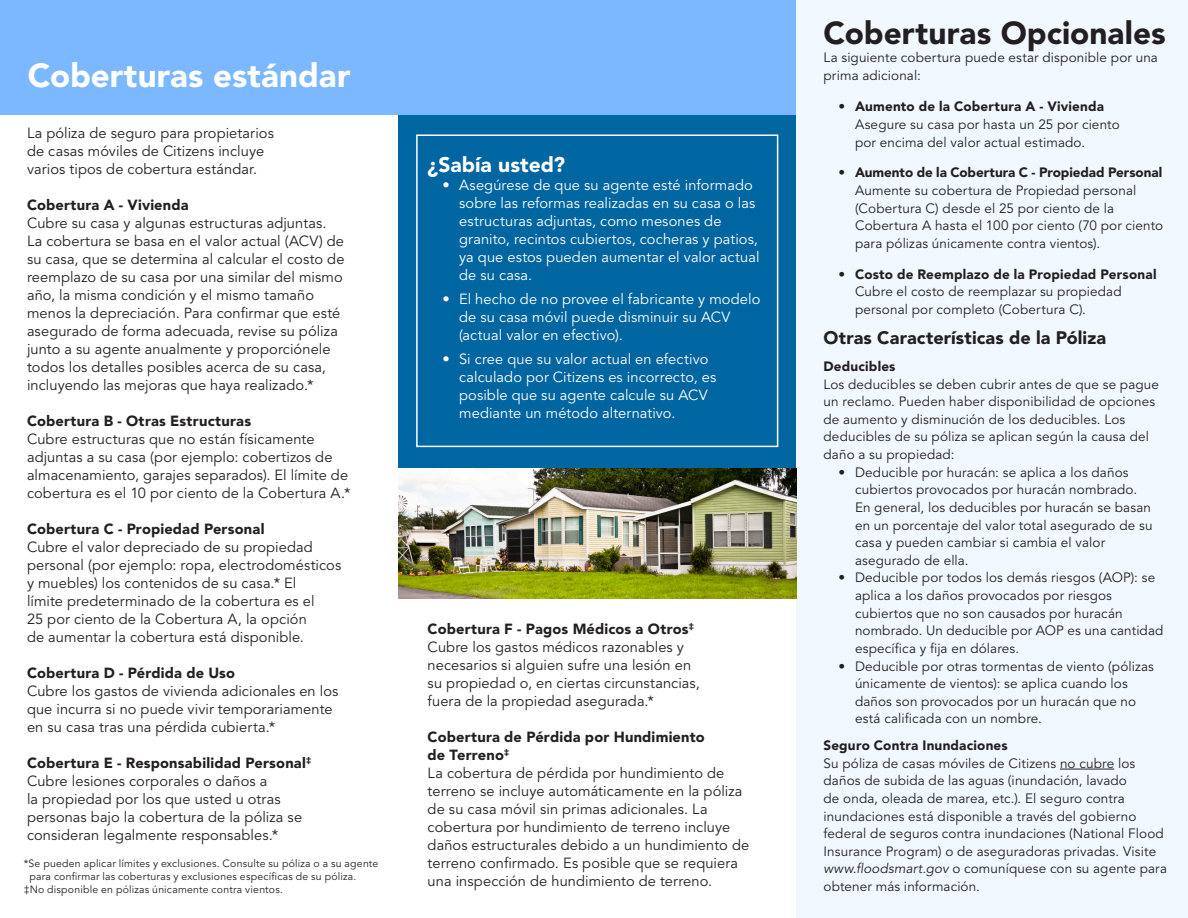
<style>
.page{position:relative;width:1188px;height:918px;background:#fff}
.page>*{position:absolute;margin:0;border:0;box-sizing:border-box;transform-origin:0 0}
.t1{font:900 33px "Avenir LT Std";letter-spacing:.005em;color:#fff}
.t2{font:900 31.5px "Avenir LT Std";color:#231f20}
.t3{font:900 21px "Avenir LT Std";letter-spacing:.005em;color:#fff}
.t4{font:900 18px "Avenir LT Std";letter-spacing:.005em;color:#231f20}
.t5{font:14.7px/18px "Avenir LT Std";letter-spacing:.005em;color:#231f20}
.t6{font:14.7px/18px "Avenir LT Std";letter-spacing:.005em;color:#fff}
.t7{font:900 14.7px/18px "Avenir LT Std";letter-spacing:.01em;color:#231f20}
.t8{font:13.5px/17.7px "Avenir LT Std";letter-spacing:.01em;color:#231f20}
.t9{font:900 13.5px "Avenir LT Std";letter-spacing:.015em;color:#231f20}
.t10{font:10.5px/12.6px "Avenir LT Std";letter-spacing:.02em;color:#231f20}
.s1{font-weight:400}
.s2{font-weight:900}
.s3{font-style:italic}
</style>
<div class="page">
<div style="left:398px;top:114px;width:412px;height:355px;background:#0066a1"></div>
<div style="left:0;top:0;width:810px;height:114px;background:#7cb8ff"></div>
<div style="left:796px;top:0;width:392px;height:918px;background:#f2f8ff"></div>
<hr style="left:1060px;top:769px;width:54px;height:1px;background:#231f20">
<img style="left:398px;top:469px;width:398px;height:130px">
<div style="left:416px;top:134px;width:362px;height:313px;border:2px solid #fff"></div>
<p class="t1" style="left:28px;top:56px;width:324px">Coberturas estándar</p>
<p class="t5" style="left:27px;top:124px;width:248px">La póliza de seguro para propietarios de casas móviles de Citizens incluye varios tipos de cobertura estándar.</p>
<p class="t7" style="left:27px;top:196px;width:163px">Cobertura A - Vivienda</p>
<p class="t5" style="left:27px;top:214px;width:319px">Cubre su casa y algunas estructuras adjuntas.<br>La cobertura se basa en el valor actual (ACV) de su casa, que se determina al calcular el costo de reemplazo de su casa por una similar del mismo año, la misma condición y el mismo tamaño menos la depreciación. Para confirmar que esté asegurado de forma adecuada, revise su póliza junto a su agente anualmente y proporciónele todos los detalles posibles acerca de su casa, incluyendo las mejoras que haya realizado.*</p>
<p class="t7" style="left:27px;top:412px;width:226px">Cobertura B - Otras Estructuras</p>
<p class="t5" style="left:27px;top:430px;width:325px">Cubre estructuras que no están físicamente adjuntas a su casa (por ejemplo: cobertizos de almacenamiento, garajes separados). El límite de cobertura es el 10 por ciento de la Cobertura A.*</p>
<p class="t7" style="left:27px;top:520px;width:239px">Cobertura C - Propiedad Personal</p>
<p class="t5" style="left:27px;top:538px;width:316px">Cubre el valor depreciado de su propiedad personal (por ejemplo: ropa, electrodomésticos y muebles) los contenidos de su casa.* El<br>límite predeterminado de la cobertura es el<br>25 por ciento de la Cobertura A, la opción<br>de aumentar la cobertura está disponible.</p>
<p class="t7" style="left:27px;top:664px;width:210px">Cobertura D - Pérdida de Uso</p>
<p class="t5" style="left:27px;top:682px;width:313px">Cubre los gastos de vivienda adicionales en los que incurra si no puede vivir temporariamente en su casa tras una pérdida cubierta.*</p>
<p class="t7" style="left:27px;top:754px;width:286px">Cobertura E - Responsabilidad Personal<sup>‡</sup></p>
<p class="t5" style="left:27px;top:772px;width:277px">Cubre lesiones corporales o daños a<br>la propiedad por los que usted u otras personas bajo la cobertura de la póliza se consideran legalmente responsables.*</p>
<p class="t10" style="left:30px;top:858px;width:350px;text-indent:-6px">*Se pueden aplicar límites y exclusiones. Consulte su póliza o a su agente para confirmar las coberturas y exclusiones específicas de su póliza.</p>
<p class="t10" style="left:24px;top:883px;width:261px">‡No disponible en pólizas únicamente contra vientos.</p>
<p class="t3" style="left:428px;top:152px;width:139px">¿Sabía usted?</p>
<p class="t6" style="left:459px;top:176px;width:302px;text-indent:-16px">• Asegúrese de que su agente esté informado sobre las reformas realizadas en su casa o las estructuras adjuntas, como mesones de granito, recintos cubiertos, cocheras y patios, ya que estos pueden aumentar el valor actual de su casa.</p>
<p class="t6" style="left:459px;top:290px;width:303px;text-indent:-16px">• El hecho de no provee el fabricante y modelo de su casa móvil puede disminuir su ACV (actual valor en efectivo).</p>
<p class="t6" style="left:459px;top:350px;width:259px;text-indent:-16px">• Si cree que su valor actual en efectivo calculado por Citizens es incorrecto, es posible que su agente calcule su ACV mediante un método alternativo.</p>
<p class="t7" style="left:428px;top:620px;width:268px">Cobertura F - Pagos Médicos a Otros<sup>‡</sup></p>
<p class="t5" style="left:428px;top:638px;width:274px">Cubre los gastos médicos razonables y necesarios si alguien sufre una lesión en su propiedad o, en ciertas circunstancias, fuera de la propiedad asegurada.*</p>
<p class="t7" style="left:428px;top:728px;width:279px">Cobertura de Pérdida por Hundimiento de Terreno<sup>‡</sup></p>
<p class="t5" style="left:428px;top:764px;width:323px">La cobertura de pérdida por hundimiento de terreno se incluye automáticamente en la póliza de su casa móvil sin primas adicionales. La cobertura por hundimiento de terreno incluye daños estructurales debido a un hundimiento de terreno confirmado. Es posible que se requiera una inspección de hundimiento de terreno.</p>
<p class="t2" style="left:824px;top:14px;width:344px">Coberturas Opcionales</p>
<p class="t8" style="left:824px;top:49px;width:336px">La siguiente cobertura puede estar disponible por una prima adicional:</p>
<p class="t9" style="left:839px;top:99px;width:267px"><span class="s1">•</span> Aumento de la Cobertura A - Vivienda</p>
<p class="t8" style="left:855px;top:116px;width:266px">Asegure su casa por hasta un 25 por ciento por encima del valor actual estimado.</p>
<p class="t8" style="left:855px;top:164px;width:310px;text-indent:-16px">• <span class="s2">Aumento de la Cobertura C - Propiedad Personal </span>Aumente su cobertura de Propiedad personal (Cobertura C) desde el 25 por ciento de la Cobertura A hasta el 100 por ciento (70 por ciento para pólizas únicamente contra vientos).</p>
<p class="t8" style="left:855px;top:266px;width:303px;text-indent:-16px">• <span class="s2">Costo de Reemplazo de la Propiedad Personal<br></span>Cubre el costo de reemplazar su propiedad personal por completo (Cobertura C).</p>
<p class="t4" style="left:824px;top:327px;width:284px">Otras Características de la Póliza</p>
<p class="t9" style="left:824px;top:358px;width:74px">Deducibles</p>
<p class="t8" style="left:824px;top:375px;width:337px">Los deducibles se deben cubrir antes de que se pague un reclamo. Pueden haber disponibilidad de opciones de aumento y disminución de los deducibles. Los deducibles de su póliza se aplican según la causa del daño a su propiedad:</p>
<p class="t8" style="left:855px;top:464px;width:299px;text-indent:-16px">• Deducible por huracán: se aplica a los daños cubiertos provocados por huracán nombrado.<br>En general, los deducibles por huracán se basan en un porcentaje del valor total asegurado de su casa y pueden cambiar si cambia el valor asegurado de ella.</p>
<p class="t8" style="left:855px;top:569px;width:310px;text-indent:-16px">• Deducible por todos los demás riesgos (AOP): se aplica a los daños provocados por riesgos cubiertos que no son causados por huracán nombrado. Un deducible por AOP es una cantidad específica y fija en dólares.</p>
<p class="t8" style="left:855px;top:657px;width:300px;text-indent:-16px">• Deducible por otras tormentas de viento (pólizas únicamente de vientos): se aplica cuando los daños son provocados por un huracán que no está calificada con un nombre.</p>
<p class="t9" style="left:824px;top:737px;width:186px">Seguro Contra Inundaciones</p>
<p class="t8" style="left:824px;top:755px;width:345px">Su póliza de casas móviles de Citizens no cubre los daños de subida de las aguas (inundación, lavado<br>de onda, oleada de marea, etc.). El seguro contra inundaciones está disponible a través del gobierno federal de seguros contra inundaciones (National Flood Insurance Program) o de aseguradoras privadas. Visite <span class="s3">www.floodsmart.gov</span> o comuníquese con su agente para obtener más información.</p>
</div>
